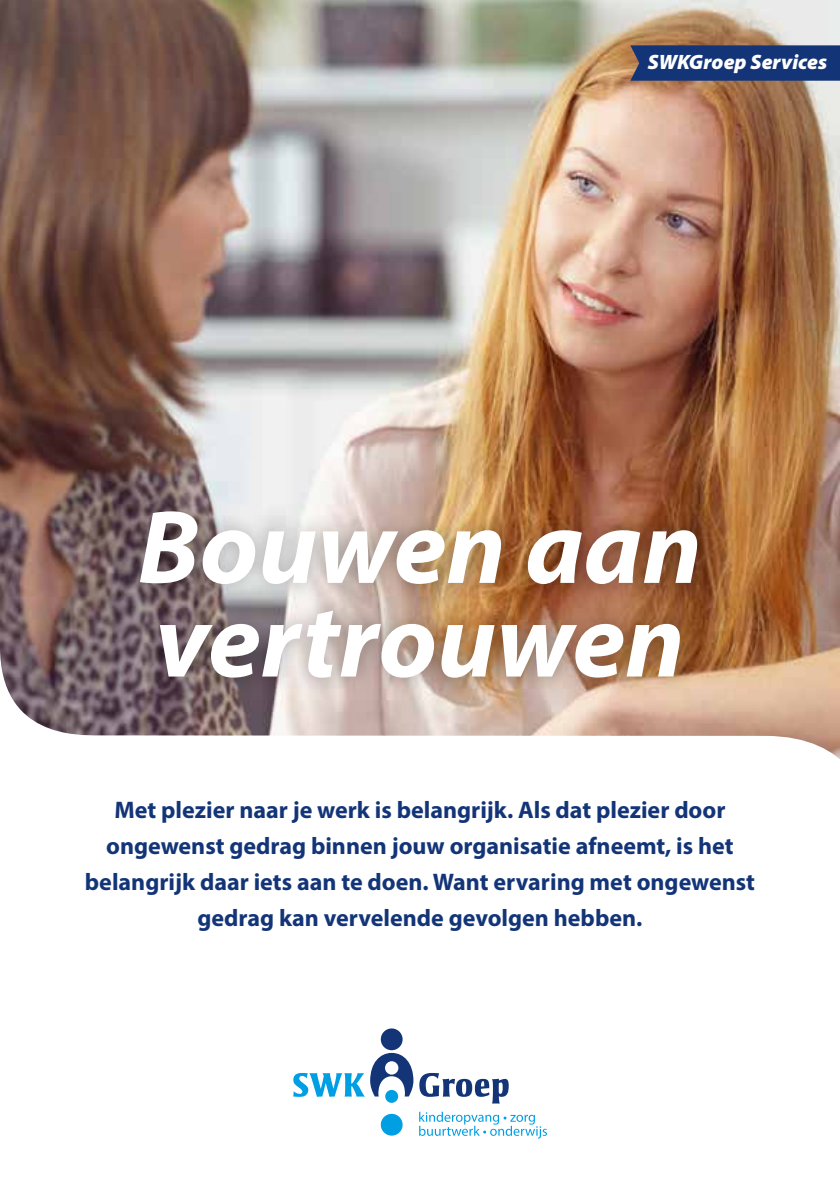
<style>
.page{position:relative;width:840px;height:1191px;background:#fff}
.page>*{position:absolute;margin:0;border:0;box-sizing:border-box;transform-origin:0 0}
.t1{font:italic 700 105.4px/93.6px "Myriad Pro";color:#fff}
.t2{font:700 24px/36px "Myriad Pro";color:#133578;text-align:center}
.t3{font:italic 900 20.8px "Myriad Pro";color:#fff}
</style>
<div class="page">
<img style="left:0;top:0;width:839px;height:646px">
<svg style="left:630px;top:45px;width:209px;height:36px;background:#193876"></svg>
<svg style="left:0;top:646px;width:839px;height:112px"></svg>
<svg style="left:293px;top:1073px;width:71px;height:23px"></svg>
<svg style="left:419px;top:1073px;width:89px;height:30px"></svg>
<div style="left:380px;top:1028px;width:22px;height:22px;background:#133578;border-radius:50%"></div>
<svg style="left:370px;top:1053px;width:43px;height:43px"></svg>
<div style="left:385px;top:1090px;width:13px;height:12px;background:#009fe3;border-radius:50%"></div>
<div style="left:380px;top:1113px;width:22px;height:22px;background:#009fe3;border-radius:50%"></div>
<svg style="left:419px;top:1111px;width:127px;height:27px"></svg>
<div style="left:122px;top:492px;width:593px;height:204px;background:#000;opacity:.3"></div>
<p class="t3" style="left:647px;top:48px;width:181px">SWKGroep Services</p>
<h1 class="t1" style="left:138px;top:497px;width:565px">Bouwen aan vertrouwen</h1>
<p class="t2" style="left:85px;top:790px;width:671px">Met plezier naar je werk is belangrijk. Als dat plezier door ongewenst gedrag binnen jouw organisatie afneemt, is het belangrijk daar iets aan te doen. Want ervaring met ongewenst gedrag kan vervelende gevolgen hebben.</p>
</div>
